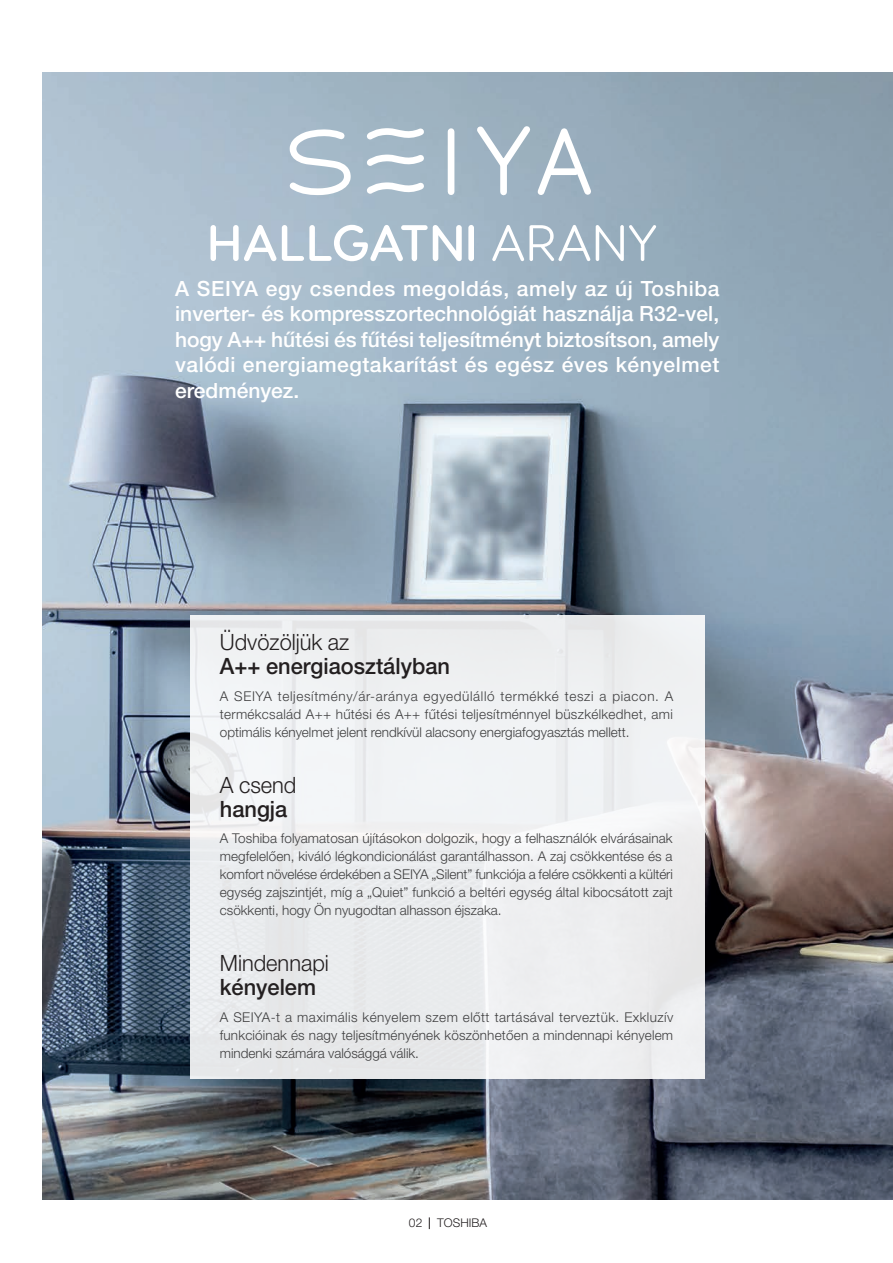
<style>
.page{position:relative;width:893px;height:1263px;background:#fff}
.page>*{position:absolute;margin:0;border:0;box-sizing:border-box;transform-origin:0 0}
.t1{font:600 51px "Visby Round CF";letter-spacing:.01em;color:#fff}
.t2{font:500 22.5px "Helvetica Neue LT Pro";color:#231f20}
.t3{font:300 22.5px "Helvetica Neue LT Pro";color:#231f20}
.t4{font:500 21px/25.5px "Helvetica Neue LT Pro";letter-spacing:.025em;color:#fff;text-align:justify}
.t5{font:300 13.5px/18px "Helvetica Neue LT Pro";color:#3e3e3f;text-align:justify}
.t6{font:300 12px "Helvetica Neue LT Pro";color:#231f20}
.s1{font-weight:400}
</style>
<div class="page">
<svg style="left:429px;top:1217px;width:1px;height:12px"></svg>
<img style="left:43px;top:72px;width:850px;height:1127px">
<div style="left:448px;top:132px;width:6px;height:60px;background:#fff"></div>
<svg style="left:471px;top:113px;width:121px;height:87px"></svg>
<div style="left:552px;top:168px;width:23px;height:7px;background:#fff"></div>
<svg style="left:289px;top:129px;width:61px;height:70px"></svg>
<svg style="left:363px;top:123px;width:66px;height:20px"></svg>
<svg style="left:363px;top:149px;width:66px;height:20px"></svg>
<svg style="left:363px;top:177px;width:66px;height:20px"></svg>
<div style="left:190px;top:615px;width:515px;height:463px;background:#eeeff0"></div>
<h1 class="t1" style="left:207px;top:211px;width:452px">HALLGATNI <span class="s1">ARANY</span></h1>
<p class="t4" style="left:175px;top:276px;width:546px">A SEIYA egy csendes megoldás, amely az új Toshiba inverter- és kompresszortechnológiát használja R32-vel, hogy A++ hűtési és fűtési teljesítményt biztosítson, amely valódi energiamegtakarítást és egész éves kényelmet eredményez.</p>
<h2 class="t3" style="left:220px;top:628px;width:131px">Üdvözöljük az</h2>
<h2 class="t2" style="left:220px;top:652px;width:232px">A++ energiaosztályban</h2>
<p class="t5" style="left:220px;top:686px;width:455px">A SEIYA teljesítmény/ár-aránya egyedülálló termékké teszi a piacon. A termékcsalád A++ hűtési és A++ fűtési teljesítménnyel büszkélkedhet, ami optimális kényelmet jelent rendkívül alacsony energiafogyasztás mellett.</p>
<h2 class="t3" style="left:220px;top:771px;width:78px">A csend</h2>
<h2 class="t2" style="left:220px;top:795px;width:69px">hangja</h2>
<p class="t5" style="left:220px;top:829px;width:455px">A Toshiba folyamatosan újításokon dolgozik, hogy a felhasználók elvárásainak megfelelően, kiváló légkondicionálást garantálhasson. A zaj csökkentése és a komfort növelése érdekében a SEIYA „Silent” funkciója a felére csökkenti a kültéri egység zajszintjét, míg a „Quiet” funkció a beltéri egység által kibocsátott zajt csökkenti, hogy Ön nyugodtan alhasson éjszaka.</p>
<h2 class="t3" style="left:220px;top:949px;width:111px">Mindennapi</h2>
<h2 class="t2" style="left:220px;top:974px;width:98px">kényelem</h2>
<p class="t5" style="left:220px;top:1008px;width:455px">A SEIYA-t a maximális kényelem szem előtt tartásával terveztük. Exkluzív funkcióinak és nagy teljesítményének köszönhetően a mindennapi kényelem mindenki számára valósággá válik.</p>
<p class="t6" style="left:409px;top:1215px;width:80px">02 TOSHIBA</p>
</div>
